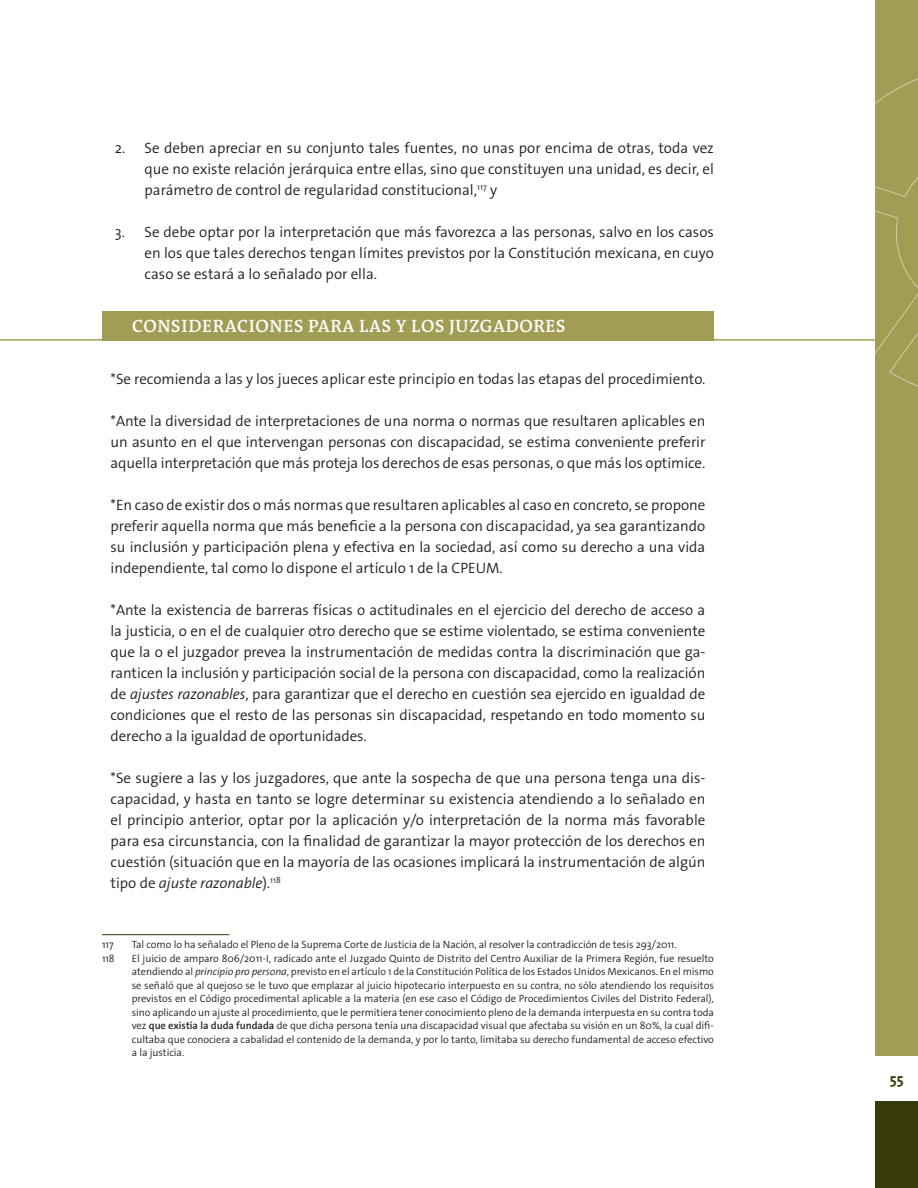
<style>
.page{position:relative;width:918px;height:1188px;background:#fff}
.page>*{position:absolute;margin:0;border:0;box-sizing:border-box;transform-origin:0 0}
.t1{font:600 18px "The Antiqua B W6 c";color:#fff}
.t2{font:300 15px/21px "The Sans Os F";color:#241f1f;text-align:justify}
.t3{font:700 15px "The Sans Os F";color:#393a0a}
.t4{font:300 10.5px/13.5px "The Sans Os F";letter-spacing:-.005em;color:#241f1f;text-align:justify}
.s1{font-style:italic}
.s2{font-weight:600}
</style>
<div class="page">
<div style="left:875px;top:1101px;width:43px;height:87px;background:#393a0a"></div>
<div style="left:875px;top:0;width:43px;height:1056px;background:#a19d55"></div>
<svg style="left:875px;top:78px;width:43px;height:309px"></svg>
<hr style="left:102px;top:934px;width:128px;height:1px;background:#393a0a">
<div style="left:102px;top:311px;width:612px;height:29px;background:#a19d55"></div>
<hr style="left:0;top:339px;width:875px;height:2px;background:#a19d55">
<p class="t2" style="left:145px;top:137px;width:571px;text-indent:-30px">2. Se deben apreciar en su conjunto tales fuentes, no unas por encima de otras, toda vez que no existe relación jerárquica entre ellas, sino que constituyen una unidad, es decir, el parámetro de control de regularidad constitucional,<sup>117</sup> y</p>
<p class="t2" style="left:145px;top:221px;width:571px;text-indent:-30px">3. Se debe optar por la interpretación que más favorezca a las personas, salvo en los casos en los que tales derechos tengan límites previstos por la Constitución mexicana, en cuyo caso se estará a lo señalado por ella.</p>
<p class="t1" style="left:132px;top:315px;width:436px">CONSIDERACIONES PARA LAS Y LOS JUZGADORES</p>
<p class="t2" style="left:111px;top:368px;width:596px">*Se recomienda a las y los jueces aplicar este principio en todas las etapas del procedimiento.</p>
<p class="t2" style="left:111px;top:410px;width:596px">*Ante la diversidad de interpretaciones de una norma o normas que resultaren aplicables en un asunto en el que intervengan personas con discapacidad, se estima conveniente preferir aquella interpretación que más proteja los derechos de esas personas, o que más los optimice.</p>
<p class="t2" style="left:111px;top:494px;width:596px">*En caso de existir dos o más normas que resultaren aplicables al caso en concreto, se propone preferir aquella norma que más beneficie a la persona con discapacidad, ya sea garantizando su inclusión y participación plena y efectiva en la sociedad, así como su derecho a una vida independiente, tal como lo dispone el artículo 1 de la CPEUM.</p>
<p class="t2" style="left:111px;top:599px;width:596px">*Ante la existencia de barreras físicas o actitudinales en el ejercicio del derecho de acceso a la justicia, o en el de cualquier otro derecho que se estime violentado, se estima conveniente que la o el juzgador prevea la instrumentación de medidas contra la discriminación que ga&shy;ranticen la inclusión y participación social de la persona con discapacidad, como la realización de <span class="s1">ajustes razonables</span>, para garantizar que el derecho en cuestión sea ejercido en igualdad de condiciones que el resto de las personas sin discapacidad, respetando en todo momento su derecho a la igualdad de oportunidades.</p>
<p class="t2" style="left:111px;top:767px;width:596px">*Se sugiere a las y los juzgadores, que ante la sospecha de que una persona tenga una dis&shy;capacidad, y hasta en tanto se logre determinar su existencia atendiendo a lo señalado en el principio anterior, optar por la aplicación y/o interpretación de la norma más favorable para esa circunstancia, con la finalidad de garantizar la mayor protección de los derechos en cuestión (situación que en la mayoría de las ocasiones implicará la instrumentación de algún tipo de <span class="s1">ajuste razonable</span>).<sup>118</sup></p>
<p class="t4" style="left:102px;top:938px;width:13px">117</p>
<p class="t4" style="left:132px;top:938px;width:546px">Tal como lo ha señalado el Pleno de la Suprema Corte de Justicia de la Nación, al resolver la contradicción de tesis 293/2011.</p>
<p class="t4" style="left:102px;top:951px;width:14px">118</p>
<p class="t4" style="left:132px;top:951px;width:584px">El juicio de amparo 806/2011-I, radicado ante el Juzgado Quinto de Distrito del Centro Auxiliar de la Primera Región, fue resuelto atendiendo al <span class="s1">principio pro persona</span>, previsto en el artículo 1 de la Constitución Política de los Estados Unidos Mexicanos. En el mismo se señaló que al quejoso se le tuvo que emplazar al juicio hipotecario interpuesto en su contra, no sólo atendiendo los requisitos previstos en el Código procedimental aplicable a la materia (en ese caso el Código de Procedimientos Civiles del Distrito Federal), sino aplicando un ajuste al procedimiento, que le permitiera tener conocimiento pleno de la demanda interpuesta en su contra toda vez <span class="s2">que existía la duda fundada</span> de que dicha persona tenía una discapacidad visual que afectaba su visión en un 80%, la cual difi&shy;cultaba que conociera a cabalidad el contenido de la demanda, y por lo tanto, limitaba su derecho fundamental de acceso efectivo a la justicia.</p>
<p class="t3" style="left:890px;top:1070px;width:15px">55</p>
</div>
